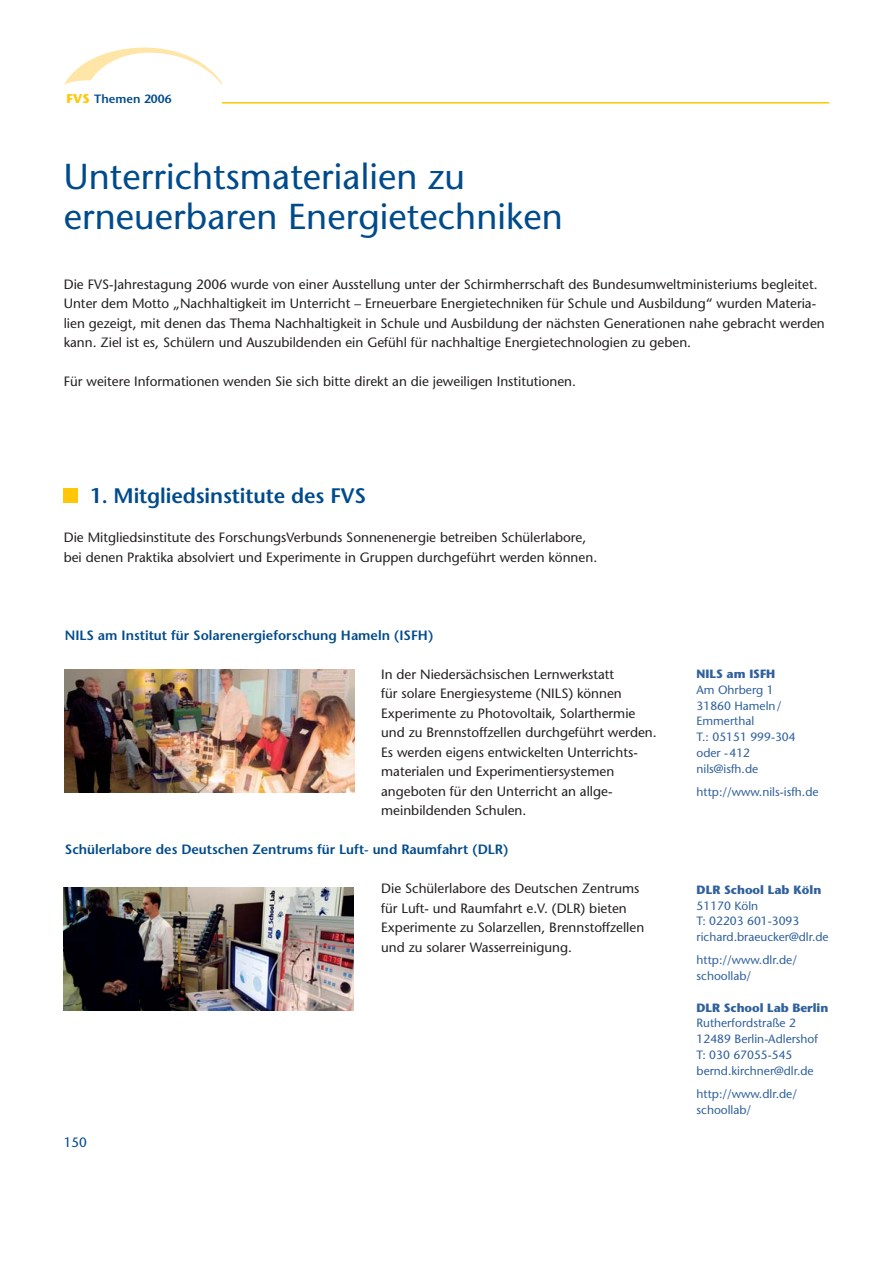
<style>
.page{position:relative;width:893px;height:1263px;background:#fff}
.page>*{position:absolute;margin:0;border:0;box-sizing:border-box;transform-origin:0 0}
.t1{font:36px/40.5px "Stone Sans";letter-spacing:.005em;color:#004b8c}
.t2{font:600 21px "Stone Sans";letter-spacing:-.005em;color:#004b8c}
.t3{font:13.5px/19.5px "Stone Sans";color:#231f20}
.t4{font:600 13.5px "Stone Sans";color:#004b8c}
.t5{font:13.5px "Stone Sans";color:#004b8c}
.t6{font:12px/15.8px "Stone Sans";color:#30619c}
.t7{font:700 12px "Stone Sans";color:#30619c}
.t8{font:600 12px "Stone Sans";color:#004b8c}
.s1{font-weight:700;font-size:12.75px;color:#ffc708}
</style>
<div class="page">
<hr style="left:222px;top:102px;width:607px;height:2px;background:#ffc708">
<img style="left:64px;top:47px;width:158px;height:38px">
<div style="left:64px;top:489px;width:14px;height:14px;background:#ffc708"></div>
<img style="left:64px;top:887px;width:290px;height:123px">
<img style="left:65px;top:670px;width:290px;height:123px">
<p class="t8" style="left:67px;top:94px;width:107px"><span class="s1">FVS</span> Themen 2006</p>
<h1 class="t1" style="left:64px;top:160px;width:501px">Unterrichtsmaterialien zu erneuerbaren Energietechniken</h1>
<p class="t3" style="left:64px;top:275px;width:762px">Die FVS-Jahrestagung 2006 wurde von einer Ausstellung unter der Schirmherrschaft des Bundesumweltministeriums begleitet.<br>Unter dem Motto „Nachhaltigkeit im Unterricht – Erneuerbare Energietechniken für Schule und Ausbildung“ wurden Materia&shy;lien gezeigt, mit denen das Thema Nachhaltigkeit in Schule und Ausbildung der nächsten Generationen nahe gebracht werden kann. Ziel ist es, Schülern und Auszubildenden ein Gefühl für nachhaltige Energietechnologien zu geben.</p>
<p class="t3" style="left:64px;top:373px;width:514px">Für weitere Informationen wenden Sie sich bitte direkt an die jeweiligen Institutionen.</p>
<h2 class="t2" style="left:90px;top:488px;width:278px">1. Mitgliedsinstitute des FVS</h2>
<p class="t3" style="left:64px;top:529px;width:535px">Die Mitgliedsinstitute des ForschungsVerbunds Sonnenenergie betreiben Schülerlabore, bei denen Praktika absolviert und Experimente in Gruppen durchgeführt werden können.</p>
<p class="t4" style="left:65px;top:630px;width:370px">NILS am Institut für Solarenergieforschung Hameln (ISFH)</p>
<p class="t3" style="left:381px;top:665px;width:277px">In der Niedersächsischen Lernwerkstatt<br>für solare Energiesysteme (NILS) können Experimente zu Photovoltaik, Solarthermie und zu Brennstoffzellen durchgeführt werden.<br>Es werden eigens entwickelten Unterrichts&shy;materialen und Experimentiersystemen angeboten für den Unterricht an allge&shy;meinbildenden Schulen.</p>
<p class="t4" style="left:65px;top:844px;width:445px">Schülerlabore des Deutschen Zentrums für Luft- und Raumfahrt (DLR)</p>
<p class="t5" style="left:64px;top:1137px;width:25px">150</p>
<p class="t3" style="left:381px;top:880px;width:265px">Die Schülerlabore des Deutschen Zentrums für Luft- und Raumfahrt e.V. (DLR) bieten Experimente zu Solarzellen, Brennstoffzellen und zu solarer Wasserreinigung.</p>
<p class="t7" style="left:696px;top:669px;width:80px">NILS am ISFH</p>
<p class="t6" style="left:696px;top:683px;width:101px">Am Ohrberg 1<br>31860 Hameln/<br>Emmerthal<br>T.: 05151 999-304 oder -412 nils@isfh.de</p>
<p class="t6" style="left:696px;top:785px;width:124px">http://www.nils-isfh.de</p>
<p class="t7" style="left:696px;top:885px;width:126px">DLR School Lab Köln</p>
<p class="t6" style="left:696px;top:899px;width:134px">51170 Köln<br>T: 02203 601-3093 richard.braeucker@dlr.de</p>
<p class="t6" style="left:696px;top:953px;width:102px">http://www.dlr.de/ schoollab/</p>
<p class="t7" style="left:696px;top:1003px;width:133px">DLR School Lab Berlin</p>
<p class="t6" style="left:696px;top:1016px;width:123px">Rutherfordstraße 2<br>12489 Berlin-Adlershof<br>T: 030 67055-545 bernd.kirchner@dlr.de</p>
<p class="t6" style="left:696px;top:1087px;width:102px">http://www.dlr.de/ schoollab/</p>
</div>
